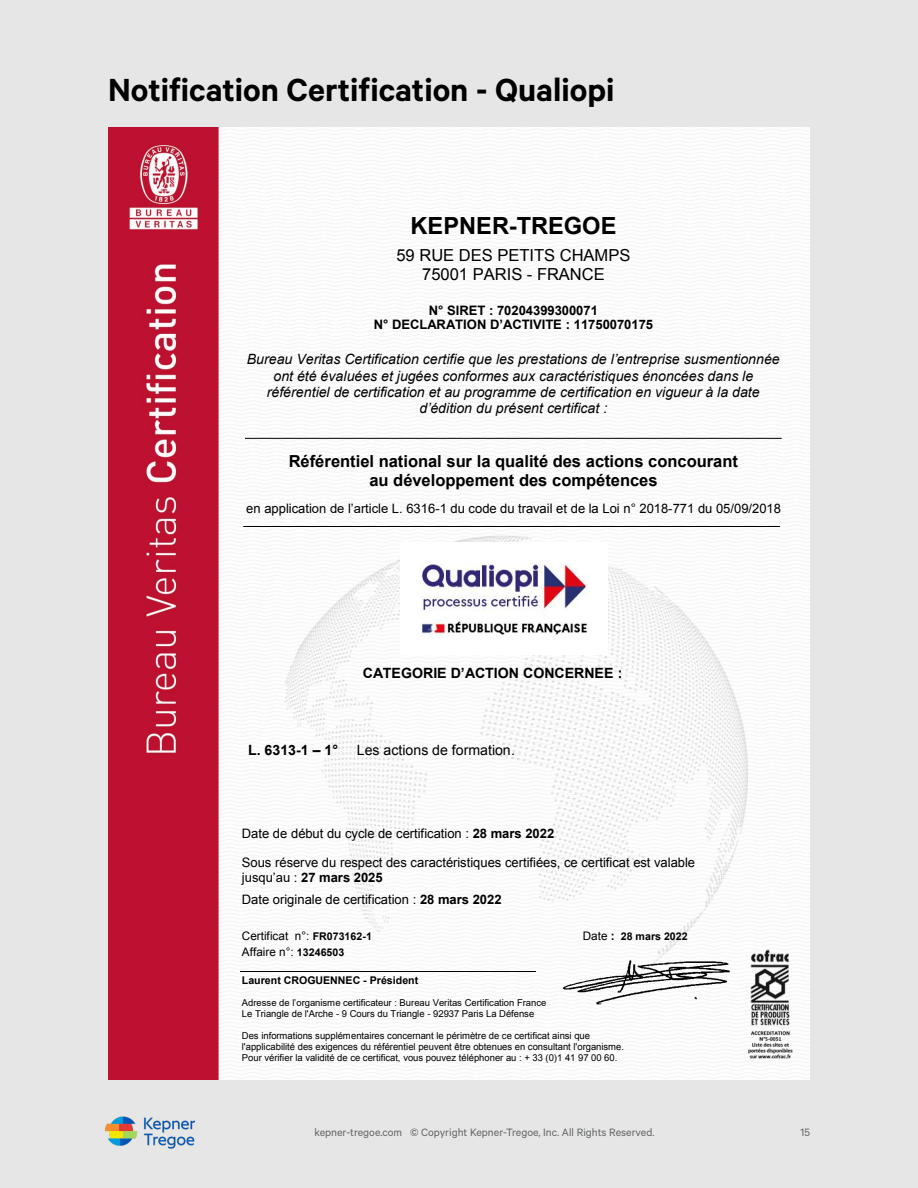
<style>
.page{position:relative;width:918px;height:1188px;background:#e5e6e5}
.page>*{position:absolute;margin:0;border:0;box-sizing:border-box;transform-origin:0 0}
.t1{font:600 36px "Calibre";color:#000}
.t2{font:700 23.7px "Arial";color:#000}
.t3{font:700 16.5px/18.9px "Arial";color:#000;text-align:center}
.t4{font:16.5px/19px "Arial";color:#000;text-align:center}
.t5{font:italic 14.1px/16.4px "Arial";color:#000;text-align:center}
.t6{font:700 14.1px "Arial";color:#000}
.t7{font:14.1px "Arial";letter-spacing:.005em;color:#000}
.t8{font:13.05px/14.9px "Arial";color:#000}
.t9{font:700 13.05px/14.9px "Arial";color:#000;text-align:center}
.t10{font:12px "Calibre";color:#636366}
.t11{font:12px "Calibre";color:#636367}
.t12{font:11.7px "Arial";color:#000}
.t13{font:700 10.65px "Arial";color:#000}
.t14{font:9.45px/10.8px "Arial";letter-spacing:-.005em;color:#000}
.s1{font-weight:700}
.s2{font-weight:700;font-size:10.65px}
.s3{font-weight:400;font-size:11.7px}
.s4{font-size:11.7px}
</style>
<div class="page">
<img style="left:105px;top:1117px;width:89px;height:31px">
<img style="left:108px;top:128px;width:702px;height:952px">
<hr style="left:240px;top:971px;width:296px;height:1px;background:#000">
<hr style="left:243px;top:526px;width:537px;height:1px;background:#000">
<img style="left:742px;top:937px;width:55px;height:138px">
<img style="left:400px;top:543px;width:208px;height:111px">
<hr style="left:245px;top:438px;width:537px;height:1px;background:#000">
<img style="left:553px;top:938px;width:178px;height:68px">
<h1 class="t1" style="left:108px;top:69px;width:508px">Notification Certification - Qualiopi</h1>
<h2 class="t2" style="left:411px;top:210px;width:207px">KEPNER-TREGOE</h2>
<h3 class="t4" style="left:396px;top:246px;width:236px">59 RUE DES PETITS CHAMPS<br>75001 PARIS - FRANCE</h3>
<h3 class="t9" style="left:374px;top:303px;width:281px">N° SIRET : 70204399300071<br>N° DECLARATION D’ACTIVITE : 11750070175</h3>
<p class="t5" style="left:247px;top:351px;width:534px">Bureau Veritas Certification certifie que les prestations de l’entreprise susmentionnée ont été évaluées et jugées conformes aux caractéristiques énoncées dans le référentiel de certification et au programme de certification en vigueur à la date d’édition du présent certificat :</p>
<h3 class="t3" style="left:289px;top:452px;width:451px">Référentiel national sur la qualité des actions concourant au développement des compétences</h3>
<h3 class="t8" style="left:246px;top:501px;width:536px">en application de l’article L. 6316-1 du code du travail et de la Loi n° 2018-771 du 05/09/2018</h3>
<h3 class="t6" style="left:363px;top:663px;width:261px">CATEGORIE D’ACTION CONCERNEE :</h3>
<h3 class="t6" style="left:248px;top:741px;width:92px">L. 6313-1 – 1°</h3>
<h3 class="t7" style="left:357px;top:741px;width:160px">Les actions de formation.</h3>
<h3 class="t8" style="left:242px;top:826px;width:314px">Date de début du cycle de certification : <span class="s1">28 mars 2022</span></h3>
<h3 class="t8" style="left:242px;top:855px;width:455px">Sous réserve du respect des caractéristiques certifiées, ce certificat est valable jusqu’au : <span class="s1">27 mars 2025</span></h3>
<h3 class="t8" style="left:242px;top:892px;width:261px">Date originale de certification : <span class="s1">28 mars 2022</span></h3>
<p class="t12" style="left:242px;top:928px;width:132px">Certificat n°: <span class="s2">FR073162-1</span></p>
<p class="t13" style="left:583px;top:929px;width:106px"><span class="s3">Date</span> <span class="s4">:</span> 28 mars 2022</p>
<p class="t12" style="left:242px;top:944px;width:104px">Affaire n°: <span class="s2">13246503</span></p>
<p class="t13" style="left:242px;top:973px;width:178px">Laurent CROGUENNEC - Président</p>
<p class="t14" style="left:242px;top:998px;width:306px">Adresse de l’organisme certificateur : Bureau Veritas Certification France<br>Le Triangle de l'Arche - 9 Cours du Triangle - 92937 Paris La Défense</p>
<p class="t14" style="left:242px;top:1030px;width:384px">Des informations supplémentaires concernant le périmètre de ce certificat ainsi que l'applicabilité des exigences du référentiel peuvent être obtenues en consultant l'organisme.<br>Pour vérifier la validité de ce certificat, vous pouvez téléphoner au : + 33 (0)1 41 97 00 60.</p>
<p class="t10" style="left:314px;top:1125px;width:342px">kepner-tregoe.com © Copyright Kepner-Tregoe, Inc. All Rights Reserved.</p>
<p class="t11" style="left:800px;top:1125px;width:11px">15</p>
</div>
